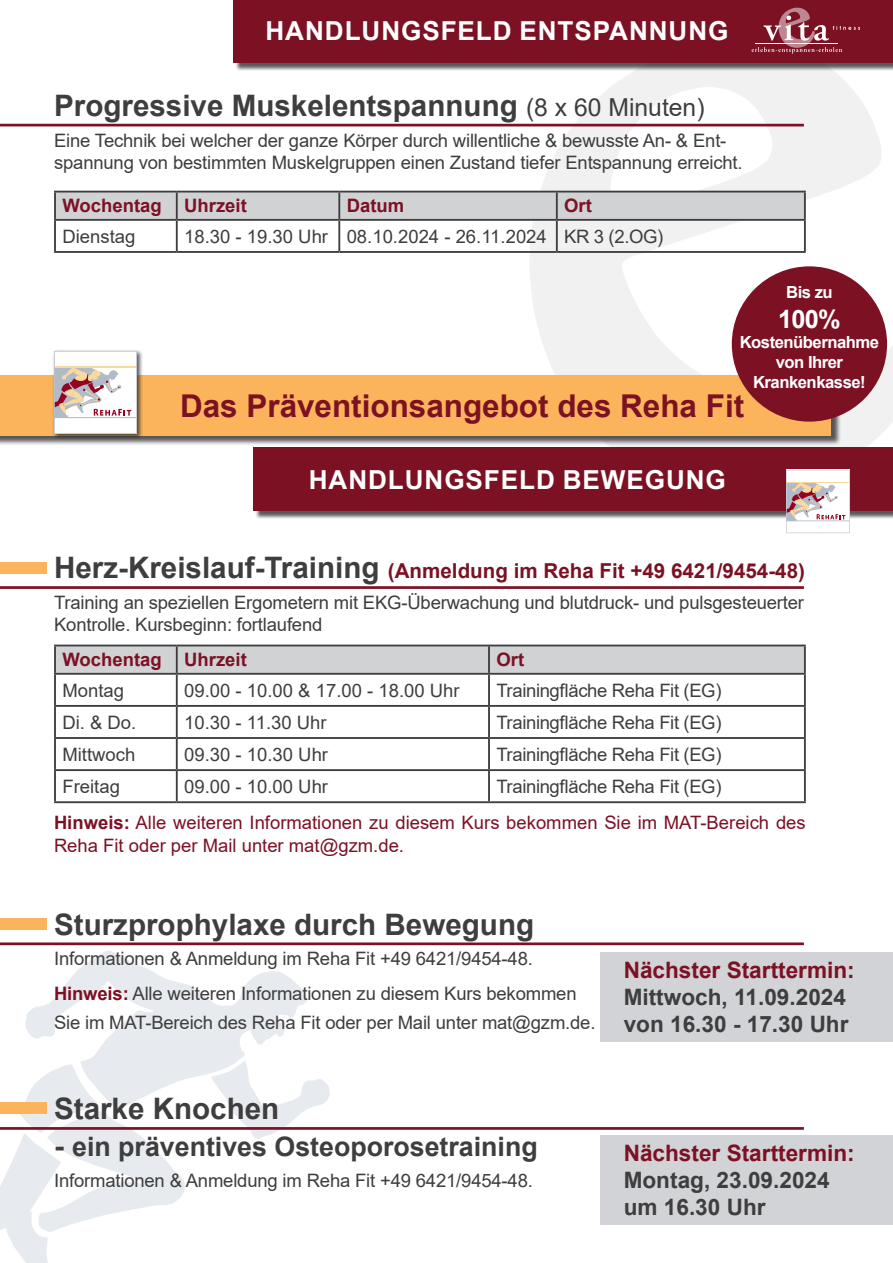
<style>
.page{position:relative;width:893px;height:1263px;background:#fff}
.page>*{position:absolute;margin:0;border:0;box-sizing:border-box;transform-origin:0 0}
.t1{font:700 31.5px "Arial";color:#7c1124}
.t2{font:700 29.55px "Arial";color:#3e3e3f}
.t3{font:700 26.7px "Arial";color:#3e3e3f}
.t4{font:700 26.1px "Arial";letter-spacing:.035em;color:#fff}
.t5{font:700 25.35px "Arial";color:#fff}
.t6{font:700 22.65px "Arial";color:#3e3e3f}
.t7{font:700 22.65px "Arial";color:#7c1124}
.t8{font:700 20.55px "Arial";color:#7c1124}
.t9{font:18.45px/22.2px "Arial";letter-spacing:-.01em;color:#3e3e3f}
.t10{font:18.45px/22.2px "Arial";color:#7c1124}
.t11{font:700 18.45px "Arial";color:#7c1124}
.t12{font:700 16.65px "Arial";letter-spacing:-.03em;color:#fff}
.s1{font-weight:400;font-size:24.75px}
.s2{font-size:29.55px;color:#3e3e3f}
.s3{font-weight:700}
.s4{font-weight:700;color:#7c1124}
.s5{font-size:29.55px}
</style>
<div class="page">
<svg style="left:0;top:950px;width:330px;height:313px"></svg>
<svg style="left:529px;top:71px;width:364px;height:377px"></svg>
<hr style="left:0;top:124px;width:804px;height:2px;background:#7c1124">
<svg style="left:56px;top:192px;width:748px;height:27px;background:#cdced0"></svg>
<hr style="left:54px;top:221px;width:2px;height:30px;background:#3e3e3f">
<hr style="left:176px;top:221px;width:2px;height:30px;background:#3e3e3f">
<hr style="left:338px;top:221px;width:2px;height:30px;background:#3e3e3f">
<hr style="left:556px;top:221px;width:2px;height:30px;background:#3e3e3f">
<hr style="left:804px;top:221px;width:2px;height:30px;background:#3e3e3f">
<hr style="left:54px;top:251px;width:123px;height:2px;background:#3e3e3f">
<hr style="left:177px;top:251px;width:162px;height:2px;background:#3e3e3f">
<hr style="left:339px;top:251px;width:218px;height:2px;background:#3e3e3f">
<hr style="left:557px;top:251px;width:249px;height:2px;background:#3e3e3f">
<hr style="left:54px;top:191px;width:123px;height:1px;background:#3e3e3f">
<hr style="left:54px;top:192px;width:2px;height:27px;background:#3e3e3f">
<hr style="left:177px;top:191px;width:162px;height:1px;background:#3e3e3f">
<hr style="left:176px;top:192px;width:2px;height:27px;background:#3e3e3f">
<hr style="left:339px;top:191px;width:218px;height:1px;background:#3e3e3f">
<hr style="left:338px;top:192px;width:2px;height:27px;background:#3e3e3f">
<hr style="left:557px;top:191px;width:249px;height:1px;background:#3e3e3f">
<hr style="left:556px;top:192px;width:2px;height:27px;background:#3e3e3f">
<hr style="left:804px;top:192px;width:2px;height:27px;background:#3e3e3f">
<hr style="left:54px;top:219px;width:123px;height:2px;background:#3e3e3f">
<hr style="left:177px;top:219px;width:162px;height:2px;background:#3e3e3f">
<hr style="left:339px;top:219px;width:218px;height:2px;background:#3e3e3f">
<hr style="left:557px;top:219px;width:249px;height:2px;background:#3e3e3f">
<div style="left:236px;top:1px;width:657px;height:70px;background:#231f20;opacity:.75"></div>
<div style="left:234px;top:0;width:659px;height:62px;background:#7c1124"></div>
<div style="left:255px;top:449px;width:638px;height:70px;background:#231f20;opacity:.75"></div>
<div style="left:253px;top:448px;width:640px;height:63px;background:#7c1124"></div>
<svg style="left:752px;top:8px;width:108px;height:46px"></svg>
<div style="left:0;top:376px;width:841px;height:70px;background:#231f20;opacity:.75"></div>
<div style="left:0;top:375px;width:830px;height:60px;background:#fbb45c"></div>
<div style="left:53px;top:349px;width:90px;height:91px;background:#231f20;opacity:.75"></div>
<svg style="left:54px;top:351px;width:83px;height:83px"></svg>
<svg style="left:786px;top:470px;width:64px;height:63px"></svg>
<hr style="left:0;top:586px;width:804px;height:3px;background:#7c1124">
<svg style="left:56px;top:646px;width:748px;height:27px;background:#cdced0"></svg>
<hr style="left:54px;top:675px;width:2px;height:30px;background:#3e3e3f">
<hr style="left:176px;top:675px;width:2px;height:30px;background:#3e3e3f">
<hr style="left:488px;top:675px;width:2px;height:30px;background:#3e3e3f">
<hr style="left:804px;top:675px;width:2px;height:30px;background:#3e3e3f">
<hr style="left:54px;top:705px;width:123px;height:2px;background:#3e3e3f">
<hr style="left:54px;top:707px;width:2px;height:30px;background:#3e3e3f">
<hr style="left:177px;top:705px;width:312px;height:2px;background:#3e3e3f">
<hr style="left:176px;top:707px;width:2px;height:30px;background:#3e3e3f">
<hr style="left:489px;top:705px;width:317px;height:2px;background:#3e3e3f">
<hr style="left:488px;top:707px;width:2px;height:30px;background:#3e3e3f">
<hr style="left:804px;top:707px;width:2px;height:30px;background:#3e3e3f">
<hr style="left:54px;top:737px;width:123px;height:2px;background:#3e3e3f">
<hr style="left:54px;top:739px;width:2px;height:30px;background:#3e3e3f">
<hr style="left:177px;top:737px;width:312px;height:2px;background:#3e3e3f">
<hr style="left:176px;top:739px;width:2px;height:30px;background:#3e3e3f">
<hr style="left:489px;top:737px;width:317px;height:2px;background:#3e3e3f">
<hr style="left:488px;top:739px;width:2px;height:30px;background:#3e3e3f">
<hr style="left:804px;top:739px;width:2px;height:30px;background:#3e3e3f">
<hr style="left:54px;top:769px;width:123px;height:2px;background:#3e3e3f">
<hr style="left:54px;top:771px;width:2px;height:30px;background:#3e3e3f">
<hr style="left:177px;top:769px;width:312px;height:2px;background:#3e3e3f">
<hr style="left:176px;top:771px;width:2px;height:30px;background:#3e3e3f">
<hr style="left:489px;top:769px;width:317px;height:2px;background:#3e3e3f">
<hr style="left:488px;top:771px;width:2px;height:30px;background:#3e3e3f">
<hr style="left:804px;top:771px;width:2px;height:30px;background:#3e3e3f">
<hr style="left:54px;top:801px;width:123px;height:2px;background:#3e3e3f">
<hr style="left:177px;top:801px;width:312px;height:2px;background:#3e3e3f">
<hr style="left:489px;top:801px;width:317px;height:2px;background:#3e3e3f">
<hr style="left:54px;top:645px;width:123px;height:1px;background:#3e3e3f">
<hr style="left:54px;top:646px;width:2px;height:27px;background:#3e3e3f">
<hr style="left:177px;top:645px;width:312px;height:1px;background:#3e3e3f">
<hr style="left:176px;top:646px;width:2px;height:27px;background:#3e3e3f">
<hr style="left:489px;top:645px;width:317px;height:1px;background:#3e3e3f">
<hr style="left:488px;top:646px;width:2px;height:27px;background:#3e3e3f">
<hr style="left:804px;top:646px;width:2px;height:27px;background:#3e3e3f">
<hr style="left:54px;top:673px;width:123px;height:2px;background:#3e3e3f">
<hr style="left:177px;top:673px;width:312px;height:2px;background:#3e3e3f">
<hr style="left:489px;top:673px;width:317px;height:2px;background:#3e3e3f">
<div style="left:0;top:562px;width:46px;height:12px;background:#fbb45c"></div>
<hr style="left:0;top:942px;width:804px;height:3px;background:#7c1124">
<div style="left:0;top:918px;width:46px;height:11px;background:#fbb45c"></div>
<div style="left:601px;top:952px;width:292px;height:90px;background:#d2d3d6"></div>
<hr style="left:0;top:1127px;width:804px;height:3px;background:#7c1124">
<div style="left:0;top:1102px;width:46px;height:12px;background:#fbb45c"></div>
<div style="left:601px;top:1135px;width:292px;height:90px;background:#d2d3d6"></div>
<div style="left:732px;top:266px;width:155px;height:156px;background:#7c1124;border-radius:50%"></div>
<p class="t4" style="left:265px;top:13px;width:464px">HANDLUNGSFELD ENTSPANNUNG</p>
<p class="t2" style="left:54px;top:85px;width:652px">Progressive Muskelentspannung <span class="s1">(8 x 60 Minuten)</span></p>
<p class="t9" style="left:54px;top:129px;width:674px">Eine Technik bei welcher der ganze Körper durch willentliche &amp; bewusste An- &amp; Ent-</p>
<p class="t9" style="left:54px;top:151px;width:690px">spannung von bestimmten Muskelgruppen einen Zustand tiefer Entspannung erreicht.</p>
<p class="t11" style="left:62px;top:193px;width:101px">Wochentag</p>
<p class="t11" style="left:184px;top:193px;width:64px">Uhrzeit</p>
<p class="t11" style="left:347px;top:193px;width:59px">Datum</p>
<p class="t11" style="left:564px;top:193px;width:29px">Ort</p>
<p class="t9" style="left:62px;top:225px;width:74px">Dienstag</p>
<p class="t9" style="left:184px;top:225px;width:145px">18.30 - 19.30 Uhr</p>
<p class="t9" style="left:347px;top:225px;width:202px">08.10.2024 - 26.11.2024</p>
<p class="t9" style="left:564px;top:225px;width:101px">KR 3 (2.OG)</p>
<p class="t12" style="left:786px;top:280px;width:48px">Bis zu</p>
<p class="t5" style="left:778px;top:301px;width:64px">100%</p>
<p class="t12" style="left:740px;top:330px;width:141px">Kostenübernahme</p>
<p class="t12" style="left:776px;top:350px;width:69px">von Ihrer</p>
<p class="t12" style="left:753px;top:370px;width:114px">Krankenkasse!</p>
<p class="t1" style="left:180px;top:384px;width:566px">Das Präventionsangebot des Reha Fit</p>
<p class="t4" style="left:309px;top:461px;width:419px">HANDLUNGSFELD BEWEGUNG</p>
<p class="t8" style="left:54px;top:556px;width:752px"><span class="s2">Herz-Kreislauf-Training</span> (Anmeldung im Reha Fit +49 6421/9454-48)</p>
<p class="t9" style="left:54px;top:591px;width:751px">Training an speziellen Ergometern mit EKG-Überwachung und blutdruck- und pulsgesteuerter<br>Kontrolle. Kursbeginn: fortlaufend</p>
<p class="t11" style="left:62px;top:647px;width:101px">Wochentag</p>
<p class="t11" style="left:184px;top:647px;width:64px">Uhrzeit</p>
<p class="t11" style="left:496px;top:647px;width:29px">Ort</p>
<p class="t9" style="left:62px;top:679px;width:63px">Montag</p>
<p class="t9" style="left:184px;top:679px;width:277px">09.00 - 10.00 &amp; 17.00 - 18.00 Uhr</p>
<p class="t9" style="left:496px;top:679px;width:227px">Trainingfläche Reha Fit (EG)</p>
<p class="t9" style="left:62px;top:711px;width:75px">Di. &amp; Do.</p>
<p class="t9" style="left:184px;top:711px;width:144px">10.30 - 11.30 Uhr</p>
<p class="t9" style="left:496px;top:711px;width:227px">Trainingfläche Reha Fit (EG)</p>
<p class="t9" style="left:62px;top:743px;width:74px">Mittwoch</p>
<p class="t9" style="left:184px;top:743px;width:145px">09.30 - 10.30 Uhr</p>
<p class="t9" style="left:496px;top:743px;width:227px">Trainingfläche Reha Fit (EG)</p>
<p class="t9" style="left:62px;top:775px;width:59px">Freitag</p>
<p class="t9" style="left:184px;top:775px;width:145px">09.00 - 10.00 Uhr</p>
<p class="t9" style="left:496px;top:775px;width:227px">Trainingfläche Reha Fit (EG)</p>
<p class="t10" style="left:54px;top:812px;width:753px"><span class="s3">Hinweis:</span> Alle weiteren Informationen zu diesem Kurs bekommen Sie im MAT-Bereich des<br>Reha Fit oder per Mail unter mat@gzm.de.</p>
<p class="t2" style="left:54px;top:903px;width:482px">Sturzprophylaxe durch Bewegung</p>
<p class="t9" style="left:54px;top:948px;width:480px">Informationen &amp; Anmeldung im Reha Fit +49 6421/9454-48.</p>
<p class="t9" style="left:54px;top:979px;width:543px;line-height:28.8px"><span class="s4">Hinweis:</span> Alle weiteren Informationen zu diesem Kurs bekommen<br>Sie im MAT-Bereich des Reha Fit oder per Mail unter mat@gzm.de.</p>
<p class="t2" style="left:54px;top:1088px;width:227px">Starke Knochen</p>
<p class="t3" style="left:54px;top:1128px;width:485px"><span class="s5">-</span> ein präventives Osteoporosetraining</p>
<p class="t9" style="left:54px;top:1169px;width:480px">Informationen &amp; Anmeldung im Reha Fit +49 6421/9454-48.</p>
<p class="t7" style="left:624px;top:954px;width:233px">Nächster Starttermin:</p>
<p class="t6" style="left:624px;top:981px;width:224px">Mittwoch, 11.09.2024</p>
<p class="t6" style="left:624px;top:1008px;width:226px">von 16.30 - 17.30 Uhr</p>
<p class="t7" style="left:624px;top:1137px;width:233px">Nächster Starttermin:</p>
<p class="t6" style="left:624px;top:1164px;width:208px">Montag, 23.09.2024</p>
<p class="t6" style="left:624px;top:1191px;width:143px">um 16.30 Uhr</p>
</div>
